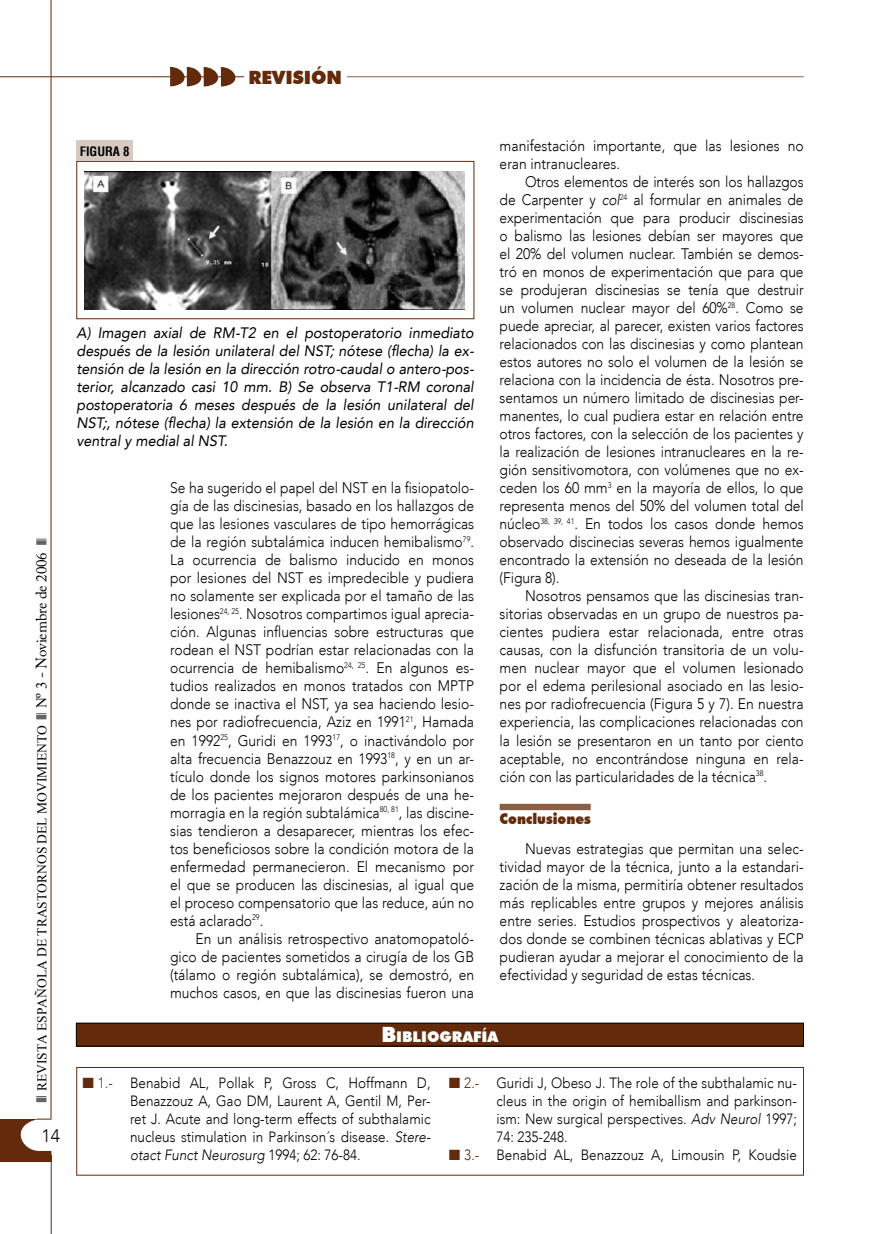
<style>
.page{position:relative;width:893px;height:1234px;background:#fff}
.page>*{position:absolute;margin:0;border:0;box-sizing:border-box;transform-origin:0 0}
.t1{font:22.5px "Times New Roman";color:#632a0b}
.t2{font:900 18.3px "Futura BT";letter-spacing:-.005em;color:#632a0b}
.t3{font:300 18px "Avenir LT";color:#000}
.t4{font:300 15.3px/18px "Avenir LT";color:#000;text-align:justify;scale:.91 1}
.t5{font:italic 15.15px/18px "Avenir LT";color:#000;text-align:justify;scale:.95 1}
.t6{font:300 14.85px/18px "Avenir LT";color:#000;text-align:justify;scale:.91 1}
.t7{font:900 14.85px "Futura BT";color:#632a0b;scale:.91 1}
.t8{font:900 14.7px "Futura BT";color:#fff}
.t9{font:13.5px "Times New Roman";color:#000}
.t10{font:700 condensed 12.75px "Helvetica";color:#000}
.s1{font-size:15px}
.s2{font-family:"Adobe Caslon Pro";font-size:15px}
.s3{font-style:italic}
.s4{font-size:21px}
.s5{color:#632a0b}
</style>
<div class="page">
<hr style="left:51px;top:0;width:1px;height:1118px;background:#632a0b">
<hr style="left:51px;top:1158px;width:1px;height:75px;background:#632a0b">
<hr style="left:0;top:76px;width:244px;height:1px;background:#632a0b">
<svg style="left:169px;top:66px;width:74px;height:21px"></svg>
<hr style="left:347px;top:76px;width:457px;height:1px;background:#8a5f48">
<svg style="left:1px;top:1118px;width:50px;height:36px"></svg>
<div style="left:0;top:1154px;width:51px;height:7px;background:#632a0b"></div>
<hr style="left:0;top:1118px;width:1px;height:43px;background:#632a0b">
<svg style="left:36px;top:1097px;width:10px;height:4px"></svg>
<div style="left:36px;top:714px;width:10px;height:5px;background:#646567"></div>
<svg style="left:36px;top:540px;width:10px;height:4px"></svg>
<div style="left:500px;top:803px;width:91px;height:7px;background:#8a5f48"></div>
<div style="left:76px;top:1022px;width:727px;height:23px;background:#632a0b"></div>
<div style="left:76px;top:1022px;width:728px;height:24px;border:1px solid #000"></div>
<img style="left:85px;top:171px;width:379px;height:139px">
<div style="left:77px;top:161px;width:397px;height:158px;border:1px solid #632a0b"></div>
<div style="left:77px;top:140px;width:56px;height:21px;background:#d8cac2"></div>
<div style="left:77px;top:1066px;width:727px;height:108px;border:1px solid #632a0b"></div>
<p class="t2" style="left:249px;top:66px;width:95px">REVISIÓN</p>
<p class="t9" style="left:33px;top:1090px;width:540px;rotate:-90deg">REVISTA ESPAÑOLA DE TRASTORNOS DEL MOVIMIENTO <span class="s1">Nº 3</span> <span class="s2">- Noviembre de 2006</span></p>
<p class="t3" style="left:42px;top:1124px;width:20px">14</p>
<p class="t10" style="left:80px;top:143px;width:51px">FIGURA 8</p>
<p class="t5" style="left:77px;top:324px;width:420px">A) Imagen axial de RM-T2 en el postoperatorio inmediato después de la lesión unilateral del NST; nótese (flecha) la ex&shy;tensión de la lesión en la dirección rotro-caudal o antero-pos&shy;terior, alcanzado casi 10 mm. B) Se observa T1-RM coronal postoperatoria 6 meses después de la lesión unilateral del NST;, nótese (flecha) la extensión de la lesión en la dirección ventral y medial al NST.</p>
<p class="t4" style="left:170px;top:479px;width:336px">Se ha sugerido el papel del NST en la fisiopatolo&shy;gía de las discinesias, basado en los hallazgos de que las lesiones vasculares de tipo hemorrágicas de la región subtalámica inducen hemibalismo<sup>79</sup>.<br>La ocurrencia de balismo inducido en monos por lesiones del NST es impredecible y pudiera no solamente ser explicada por el tamaño de las lesiones<sup>24,</sup> <sup>25</sup>. Nosotros compartimos igual aprecia&shy;ción. Algunas influencias sobre estructuras que rodean el NST podrían estar relacionadas con la ocurrencia de hemibalismo<sup>24,</sup> <sup>25</sup>. En algunos es&shy;tudios realizados en monos tratados con MPTP donde se inactiva el NST, ya sea haciendo lesio&shy;nes por radiofrecuencia, Aziz en 1991<sup>21</sup>, Hamada en 1992<sup>25</sup>, Guridi en 1993<sup>17</sup>, o inactivándolo por alta frecuencia Benazzouz en 1993<sup>18</sup>, y en un ar&shy;tículo donde los signos motores parkinsonianos de los pacientes mejoraron después de una he&shy;morragia en la región subtalámica<sup>80,</sup> <sup>81</sup>, las discine&shy;sias tendieron a desaparecer, mientras los efec&shy;tos beneficiosos sobre la condición motora de la enfermedad permanecieron. El mecanismo por el que se producen las discinesias, al igual que el proceso compensatorio que las reduce, aún no está aclarado<sup>29</sup>.</p>
<p class="t4" style="left:170px;top:929px;width:336px;text-indent:26px">En un análisis retrospectivo anatomopatoló&shy;gico de pacientes sometidos a cirugía de los GB (tálamo o región subtalámica), se demostró, en muchos casos, en que las discinesias fueron una</p>
<p class="t4" style="left:500px;top:137px;width:336px">manifestación importante, que las lesiones no eran intranucleares.</p>
<p class="t4" style="left:500px;top:173px;width:336px;text-indent:26px">Otros elementos de interés son los hallazgos de Carpenter y <span class="s3">col</span><sup>24</sup> al formular en animales de experimentación que para producir discinesias o balismo las lesiones debían ser mayores que el 20% del volumen nuclear. También se demos&shy;tró en monos de experimentación que para que se produjeran discinesias se tenía que destruir un volumen nuclear mayor del 60%<sup>28</sup>. Como se puede apreciar, al parecer, existen varios factores relacionados con las discinesias y como plantean estos autores no solo el volumen de la lesión se relaciona con la incidencia de ésta. Nosotros pre&shy;sentamos un número limitado de discinesias per&shy;manentes, lo cual pudiera estar en relación entre otros factores, con la selección de los pacientes y la realización de lesiones intranucleares en la re&shy;gión sensitivomotora, con volúmenes que no ex&shy;ceden los 60 mm<sup>3</sup> en la mayoría de ellos, lo que representa menos del 50% del volumen total del núcleo<sup>38,</sup> <sup>39,</sup> <sup>41</sup>. En todos los casos donde hemos observado discinecias severas hemos igualmente encontrado la extensión no deseada de la lesión (Figura 8).</p>
<p class="t4" style="left:500px;top:587px;width:336px;text-indent:26px">Nosotros pensamos que las discinesias tran&shy;sitorias observadas en un grupo de nuestros pa&shy;cientes pudiera estar relacionada, entre otras causas, con la disfunción transitoria de un volu&shy;men nuclear mayor que el volumen lesionado por el edema perilesional asociado en las lesio&shy;nes por radiofrecuencia (Figura 5 y 7). En nuestra experiencia, las complicaciones relacionadas con la lesión se presentaron en un tanto por ciento aceptable, no encontrándose ninguna en rela&shy;ción con las particularidades de la técnica<sup>38</sup> .</p>
<p class="t7" style="left:500px;top:809px;width:102px">Conclusiones</p>
<p class="t4" style="left:500px;top:839px;width:336px;text-indent:26px">Nuevas estrategias que permitan una selec&shy;tividad mayor de la técnica, junto a la estandari&shy;zación de la misma, permitiría obtener resultados más replicables entre grupos y mejores análisis entre series. Estudios prospectivos y aleatoriza&shy;dos donde se combinen técnicas ablativas y ECP pudieran ayudar a mejorar el conocimiento de la efectividad y seguridad de estas técnicas.</p>
<p class="t8" style="left:382px;top:1027px;width:118px"><span class="s4">B</span>ibliografía</p>
<h1 class="t1" style="left:82px;top:1064px;width:15px">■</h1>
<p class="t6" style="left:464px;top:1073px;width:367px"><span class="s5">2.-</span> Guridi J, Obeso J. The role of the subthalamic nu-</p>
<p class="t6" style="left:496px;top:1091px;width:332px">cleus in the origin of hemiballism and parkinson-</p>
<p class="t6" style="left:496px;top:1109px;width:332px">ism: New surgical perspectives. <span class="s3">Adv Neurol</span> 1997;</p>
<p class="t6" style="left:496px;top:1127px;width:80px">74: 235-248.</p>
<p class="t6" style="left:464px;top:1145px;width:367px"><span class="s5">3.-</span> Benabid AL, Benazzouz A, Limousin P, Koudsie</p>
<p class="t6" style="left:130px;top:1073px;width:332px;text-indent:-32px"><span class="s5">1.-</span> Benabid AL, Pollak P, Gross C, Hoffmann D, Benazzouz A, Gao DM, Laurent A, Gentil M, Per&shy;ret J. Acute and long-term effects of subthalamic nucleus stimulation in Parkinson´s disease. <span class="s3">Stere&shy;otact Funct Neurosurg</span> 1994; 62: 76-84.</p>
<h1 class="t1" style="left:448px;top:1064px;width:15px">■</h1>
<h1 class="t1" style="left:448px;top:1136px;width:15px">■</h1>
</div>
